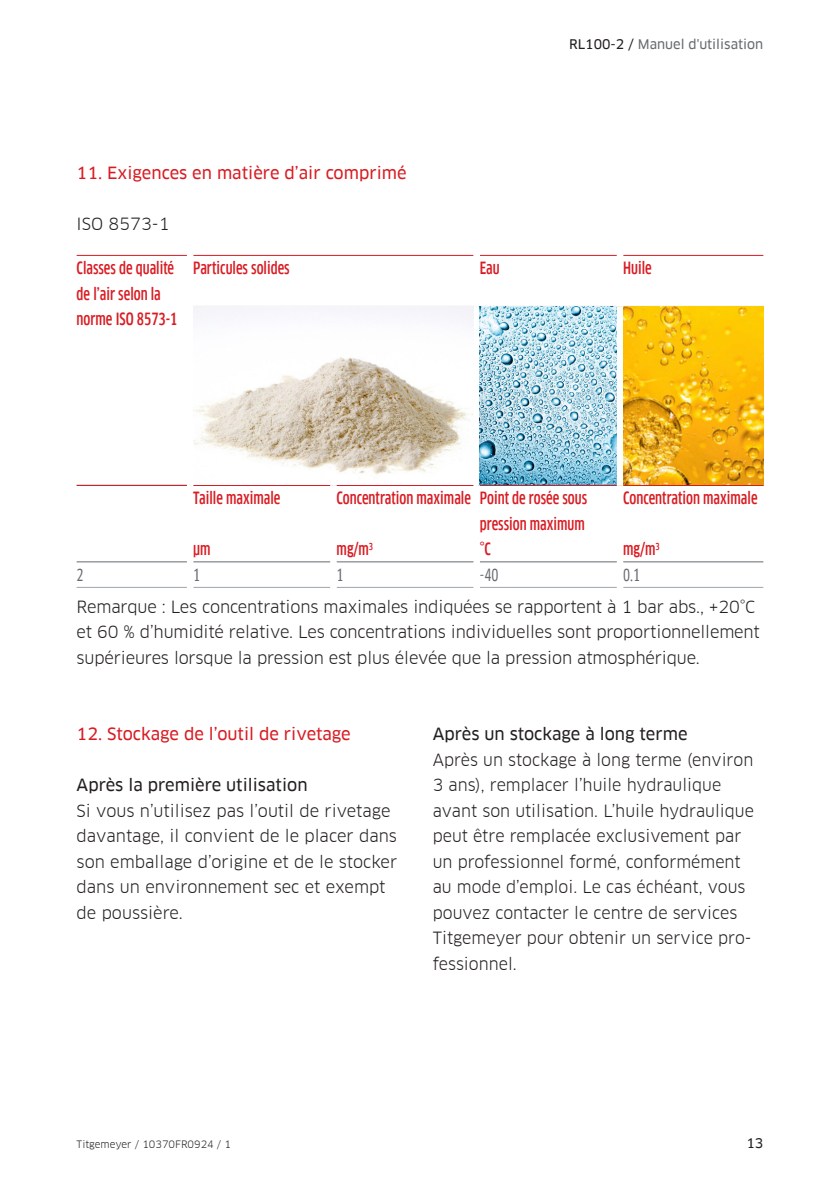
<style>
.page{position:relative;width:840px;height:1191px;background:#fff}
.page>*{position:absolute;margin:0;border:0;box-sizing:border-box;transform-origin:0 0}
.t1{font:16.4px/25.6px "Clan Offc Pro";color:#231f20}
.t2{font:500 condensed 16.4px/25.6px "Clan Offc Pro";color:#d81c23}
.t3{font:16.4px "Clan Offc Pro News";color:#d81c23}
.t4{font:16.4px "Clan Offc Pro News";color:#231f20}
.t5{font:16.4px "Clan Offc Pro Cond News";color:#666b70}
.t6{font:13px "Clan Offc Pro News";color:#666b70}
.t7{font:13px "Clan Offc Pro News";color:#231f20}
.t8{font:10px "Clan Offc Pro";color:#231f20}
.s1{color:#231f20}
</style>
<div class="page">
<img style="left:479px;top:307px;width:137px;height:178px">
<hr style="left:77px;top:255px;width:110px;height:1px;background:#d81c23">
<hr style="left:193px;top:255px;width:280px;height:1px;background:#d81c23">
<hr style="left:479px;top:255px;width:137px;height:1px;background:#d81c23">
<hr style="left:623px;top:255px;width:140px;height:1px;background:#d81c23">
<hr style="left:193px;top:306px;width:280px;height:1px;background:#666b70">
<hr style="left:479px;top:306px;width:137px;height:1px;background:#666b70">
<hr style="left:623px;top:306px;width:140px;height:1px;background:#666b70">
<img style="left:193px;top:307px;width:280px;height:168px">
<img style="left:623px;top:307px;width:140px;height:178px">
<svg style="left:77px;top:562px;width:686px;height:25px"></svg>
<hr style="left:77px;top:485px;width:110px;height:1px;background:#d81c23">
<hr style="left:193px;top:485px;width:137px;height:1px;background:#d81c23">
<hr style="left:336px;top:485px;width:137px;height:1px;background:#d81c23">
<hr style="left:479px;top:485px;width:137px;height:1px;background:#d81c23">
<hr style="left:623px;top:485px;width:140px;height:1px;background:#d81c23">
<hr style="left:77px;top:561px;width:110px;height:1px;background:#666b70">
<hr style="left:193px;top:561px;width:137px;height:1px;background:#666b70">
<hr style="left:336px;top:561px;width:137px;height:1px;background:#666b70">
<hr style="left:479px;top:561px;width:137px;height:1px;background:#666b70">
<hr style="left:623px;top:561px;width:140px;height:1px;background:#666b70">
<hr style="left:77px;top:587px;width:110px;height:1px;background:#9da5ab">
<hr style="left:193px;top:587px;width:137px;height:1px;background:#9da5ab">
<hr style="left:336px;top:587px;width:137px;height:1px;background:#9da5ab">
<hr style="left:479px;top:587px;width:137px;height:1px;background:#9da5ab">
<hr style="left:623px;top:587px;width:140px;height:1px;background:#9da5ab">
<div style="left:187px;top:562px;width:6px;height:25px;background:#fff"></div>
<div style="left:330px;top:562px;width:6px;height:25px;background:#fff"></div>
<div style="left:473px;top:562px;width:6px;height:25px;background:#fff"></div>
<div style="left:616px;top:562px;width:7px;height:25px;background:#fff"></div>
<p class="t3" style="left:77px;top:163px;width:331px">11. Exigences en matière d’air comprimé</p>
<p class="t1" style="left:77px;top:211px;width:94px">ISO 8573-1</p>
<p class="t6" style="left:569px;top:36px;width:195px"><span class="s1">RL100-2 /</span> Manuel d'utilisation</p>
<p class="t2" style="left:77px;top:255px;width:102px">Classes de qualité de l’air selon la norme ISO 8573-1</p>
<p class="t2" style="left:193px;top:255px;width:98px">Particules solides</p>
<p class="t2" style="left:479px;top:255px;width:21px">Eau</p>
<p class="t2" style="left:623px;top:255px;width:30px">Huile</p>
<p class="t2" style="left:193px;top:485px;width:89px">Taille maximale</p>
<p class="t2" style="left:193px;top:536px;width:19px">µm</p>
<p class="t2" style="left:336px;top:485px;width:136px">Concentration maximale</p>
<p class="t2" style="left:336px;top:536px;width:38px">mg/m<sup>3</sup></p>
<p class="t2" style="left:479px;top:485px;width:109px">Point de rosée sous pression maximum °C</p>
<p class="t2" style="left:623px;top:485px;width:136px">Concentration maximale</p>
<p class="t2" style="left:623px;top:536px;width:38px">mg/m<sup>3</sup></p>
<p class="t5" style="left:77px;top:565px;width:9px">2</p>
<p class="t5" style="left:193px;top:565px;width:9px">1</p>
<p class="t5" style="left:336px;top:565px;width:9px">1</p>
<p class="t5" style="left:479px;top:565px;width:20px">-40</p>
<p class="t5" style="left:623px;top:565px;width:19px">0.1</p>
<p class="t1" style="left:77px;top:593px;width:684px">Remarque : Les concentrations maximales indiquées se rapportent à 1 bar abs., +20°C et 60 % d’humidité relative. Les concentrations individuelles sont proportionnellement supérieures lorsque la pression est plus élevée que la pression atmosphérique.</p>
<p class="t3" style="left:77px;top:724px;width:275px">12. Stockage de l’outil de rivetage</p>
<p class="t4" style="left:77px;top:775px;width:232px">Après la première utilisation</p>
<p class="t1" style="left:77px;top:797px;width:322px">Si vous n’utilisez pas l’outil de rivetage davantage, il convient de le placer dans son emballage d’origine et de le stocker dans un environnement sec et exempt de poussière.</p>
<p class="t4" style="left:432px;top:724px;width:256px">Après un stockage à long terme</p>
<p class="t1" style="left:432px;top:746px;width:322px">Après un stockage à long terme (environ 3 ans), remplacer l’huile hydraulique avant son utilisation. L’huile hydraulique peut être remplacée exclusivement par un professionnel formé, conformément au mode d’emploi. Le cas échéant, vous pouvez contacter le centre de services Titgemeyer pour obtenir un service pro&shy;fessionnel.</p>
<p class="t8" style="left:77px;top:1138px;width:156px">Titgemeyer / 10370FR0924 / 1</p>
<p class="t7" style="left:746px;top:1136px;width:19px">13</p>
</div>
